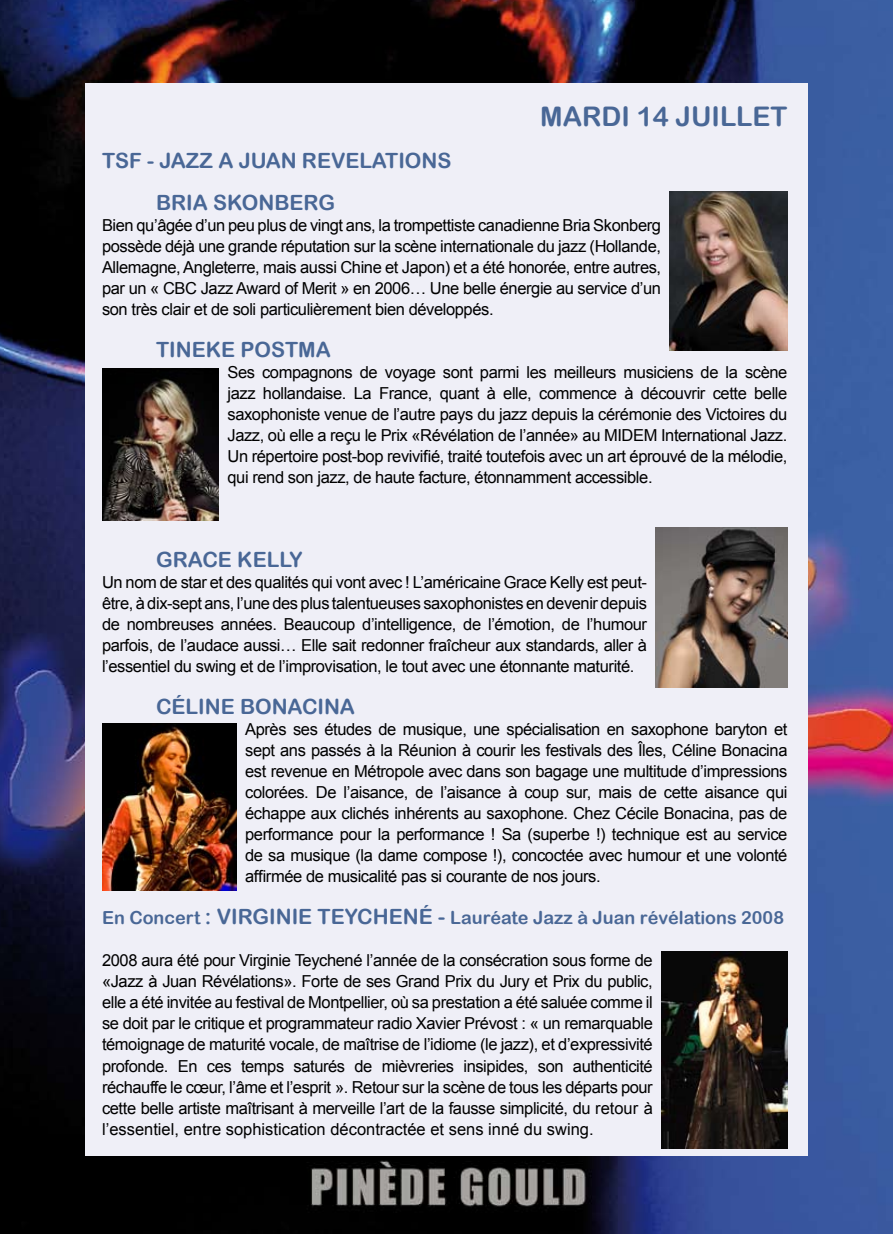
<style>
.page{position:relative;width:893px;height:1234px;background:#fff}
.page>*{position:absolute;margin:0;border:0;box-sizing:border-box;transform-origin:0 0}
.t1{font:27px "Arial Rounded MT Bold";color:#496796}
.t2{font:21px/42px "Arial Rounded MT Bold";color:#496796}
.t3{font:18px "Arial Rounded MT Bold";color:#496796}
.t4{font:16.5px/21px "Arial";letter-spacing:-.025em;color:#000;text-align:justify}
.s1{font-size:21px}
</style>
<div class="page">
<img style="left:0;top:0;width:893px;height:1233px">
<div style="left:85px;top:83px;width:723px;height:1071px;background:#efeff7"></div>
<img style="left:656px;top:527px;width:131px;height:160px">
<img style="left:670px;top:191px;width:117px;height:159px">
<img style="left:102px;top:368px;width:117px;height:152px">
<img style="left:661px;top:951px;width:126px;height:197px">
<img style="left:102px;top:723px;width:135px;height:166px">
<h1 class="t1" style="left:540px;top:100px;width:187px">MARDI 14 JUILLE</h1>
<h1 class="t1" style="left:771px;top:100px;width:18px">T</h1>
<p class="t2" style="left:156px;top:139px;width:297px;text-indent:-54px">TSF - JAZZ A JUAN REVELATIONS<br>BRIA SKONBE</p>
<p class="t2" style="left:304px;top:181px;width:29px">RG</p>
<p class="t4" style="left:102px;top:215px;width:561px">Bien qu’âgée d’un peu plus de vingt ans, la trompettiste canadienne Bria Skonberg possède déjà une grande réputation sur la scène internationale du jazz (Hollande, Allemagne, Angleterre, mais aussi Chine et Japon) et a été honorée, entre autres, par un « CBC Jazz Award of Merit » en 2006… Une belle énergie au service d’un son très clair et de soli particulièrement bien développés.</p>
<p class="t2" style="left:156px;top:328px;width:14px">TINE</p>
<p class="t2" style="left:206px;top:328px;width:124px">KE POSTMA</p>
<p class="t4" style="left:227px;top:362px;width:561px">Ses compagnons de voyage sont parmi les meilleurs musiciens de la scène jazz hollandaise. La France, quant à elle, commence à découvrir cette belle saxophoniste venue de l’autre pays du jazz depuis la cérémonie des Victoires du Jazz, où elle a reçu le Prix «Révélation de l’année» au MIDEM International Jazz.<br>Un répertoire post-bop revivifié, traité toutefois avec un art éprouvé de la mélodie, qui rend son jazz, de haute facture, étonnamment accessible.</p>
<p class="t2" style="left:156px;top:538px;width:47px">GRACE</p>
<p class="t2" style="left:237px;top:538px;width:14px">KELLY</p>
<p class="t4" style="left:102px;top:572px;width:547px">Un nom de star et des qualités qui vont avec ! L’américaine Grace Kelly est peut&shy;être, à dix-sept ans, l’une des plus talentueuses saxophonistes en devenir depuis de nombreuses années. Beaucoup d’intelligence, de l’émotion, de l’humour parfois, de l’audace aussi… Elle sait redonner fraîcheur aux standards, aller à l’essentiel du swing et de l’improvisation, le tout avec une étonnante maturité.</p>
<p class="t2" style="left:156px;top:685px;width:43px">CÉLINE</p>
<p class="t2" style="left:240px;top:685px;width:31px">BONACINA</p>
<p class="t4" style="left:245px;top:719px;width:544px">Après ses études de musique, une spécialisation en saxophone baryton et sept ans passés à la Réunion à courir les festivals des Îles, Céline Bonacina est revenue en Métropole avec dans son bagage une multitude d’impressions colorées. De l’aisance, de l’aisance à coup sur, mais de cette aisance qui échappe aux clichés inhérents au saxophone. Chez Cécile Bonacina, pas de performance pour la performance ! Sa (superbe !) technique est au service de sa musique (la dame compose !), concoctée avec humour et une volonté affirmée de musicalité pas si courante de nos jours.</p>
<p class="t3" style="left:102px;top:907px;width:164px">EN CONCERT <span class="s1">: VI RGINIE</span></p>
<p class="t2" style="left:318px;top:895px;width:16px">TEYCHEN</p>
<p class="t3" style="left:419px;top:907px;width:367px"><span class="s1">É -</span> LAURÉATE JAZZ À JUAN RÉVÉLATIONS 2008</p>
<p class="t4" style="left:102px;top:950px;width:552px">2008 aura été pour Virginie Teychené l’année de la consécration sous forme de «Jazz à Juan Révélations». Forte de ses Grand Prix du Jury et Prix du public, elle a été invitée au festival de Montpellier, où sa prestation a été saluée comme il se doit par le critique et programmateur radio Xavier Prévost : « un remarquable témoignage de maturité vocale, de maîtrise de l’idiome (le jazz), et d’expressivité profonde. En ces temps saturés de mièvreries insipides, son authenticité réchauffe le cœur, l’âme et l’esprit ». Retour sur la scène de tous les départs pour cette belle artiste maîtrisant à merveille l’art de la fausse simplicité, du retour à l’essentiel, entre sophistication décontractée et sens inné du swing.</p>
</div>
